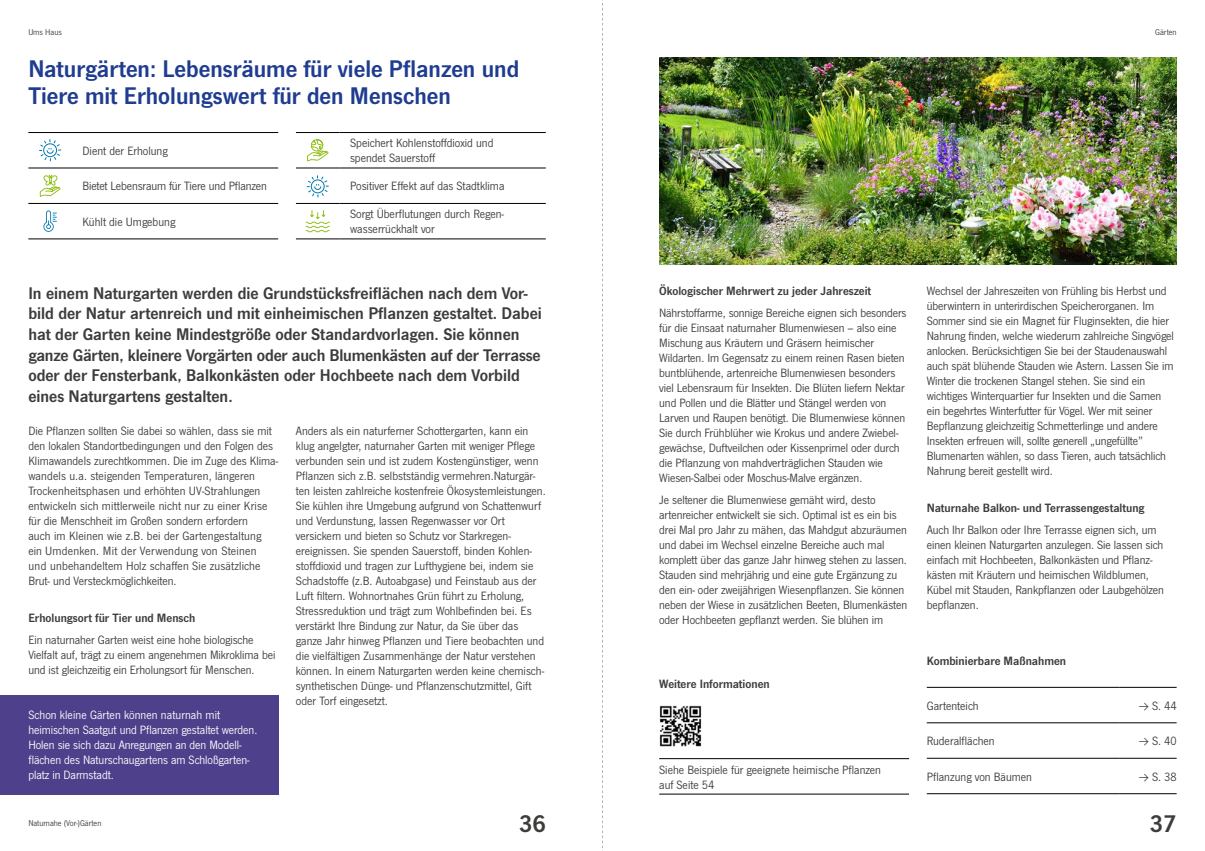
<style>
.page{position:relative;width:1205px;height:851px;background:#fff}
.page>*{position:absolute;margin:0;border:0;box-sizing:border-box;transform-origin:0 0}
.t1{font:25px/27.5px "News Got Dem";color:#1f3c90}
.t2{font:25px "News Got Dem";color:#3c3c3b}
.t3{font:17.5px/20.6px "News Got Dem";color:#3c3c3b}
.t4{font:12.5px/15px "News Got";letter-spacing:-.005em;color:#3c3c3b}
.t5{font:12.5px/15px "News Got";letter-spacing:-.005em;color:#fff}
.t6{font:12.5px "News Got Dem";color:#3c3c3b}
.t7{font:8.75px "News Got";color:#3c3c3b}
.s1{font-family:"Suisse Intl";font-weight:300}
</style>
<div class="page">
<hr style="left:28px;top:132px;width:44px;height:1px;background:#000">
<hr style="left:72px;top:132px;width:206px;height:1px;background:#000">
<hr style="left:28px;top:168px;width:44px;height:1px;background:#000">
<hr style="left:72px;top:168px;width:206px;height:1px;background:#000">
<hr style="left:28px;top:203px;width:44px;height:1px;background:#000">
<hr style="left:72px;top:203px;width:206px;height:1px;background:#000">
<hr style="left:28px;top:239px;width:44px;height:1px;background:#000">
<hr style="left:72px;top:239px;width:206px;height:1px;background:#000">
<svg style="left:39px;top:139px;width:23px;height:23px"></svg>
<svg style="left:39px;top:174px;width:21px;height:23px"></svg>
<svg style="left:43px;top:210px;width:14px;height:22px"></svg>
<hr style="left:296px;top:132px;width:43px;height:1px;background:#000">
<hr style="left:339px;top:132px;width:207px;height:1px;background:#000">
<hr style="left:296px;top:168px;width:43px;height:1px;background:#000">
<hr style="left:339px;top:168px;width:207px;height:1px;background:#000">
<hr style="left:296px;top:203px;width:43px;height:1px;background:#000">
<hr style="left:339px;top:203px;width:207px;height:1px;background:#000">
<hr style="left:296px;top:239px;width:43px;height:1px;background:#000">
<hr style="left:339px;top:239px;width:207px;height:1px;background:#000">
<svg style="left:307px;top:139px;width:21px;height:23px"></svg>
<svg style="left:306px;top:175px;width:23px;height:23px"></svg>
<svg style="left:305px;top:210px;width:25px;height:23px"></svg>
<div style="left:0;top:694px;width:278px;height:100px;background:#4f408b"></div>
<img style="left:659px;top:58px;width:517px;height:206px">
<hr style="left:927px;top:687px;width:192px;height:1px;background:#000">
<hr style="left:1119px;top:687px;width:57px;height:1px;background:#000">
<hr style="left:927px;top:722px;width:192px;height:1px;background:#000">
<hr style="left:1119px;top:722px;width:57px;height:1px;background:#000">
<hr style="left:927px;top:758px;width:192px;height:1px;background:#000">
<hr style="left:1119px;top:758px;width:57px;height:1px;background:#000">
<hr style="left:927px;top:793px;width:192px;height:1px;background:#000">
<hr style="left:1119px;top:793px;width:57px;height:1px;background:#000">
<hr style="left:659px;top:758px;width:250px;height:1px;background:#000">
<hr style="left:659px;top:793px;width:250px;height:1px;background:#000">
<img style="left:659px;top:705px;width:43px;height:42px">
<svg style="left:602px;top:0;width:1px;height:849px"></svg>
<p class="t7" style="left:28px;top:27px;width:35px">Ums Haus</p>
<p class="t7" style="left:1155px;top:27px;width:23px">Gärten</p>
<h1 class="t1" style="left:28px;top:55px;width:492px">Naturgärten: Lebensräume für viele Pflanzen und<br>Tiere mit Erholungswert für den Menschen</h1>
<p class="t4" style="left:83px;top:143px;width:87px">Dient der Erholung</p>
<p class="t4" style="left:83px;top:179px;width:186px">Bietet Lebensraum für Tiere und Pflanzen</p>
<p class="t4" style="left:83px;top:214px;width:94px">Kühlt die Umgebung</p>
<p class="t4" style="left:350px;top:136px;width:145px">Speichert Kohlenstoffdioxid und spendet Sauerstoff</p>
<p class="t4" style="left:350px;top:179px;width:156px">Positiver Effekt auf das Stadtklima</p>
<p class="t4" style="left:350px;top:207px;width:155px">Sorgt Überflutungen durch Regen&shy;wasserrückhalt vor</p>
<p class="t3" style="left:28px;top:282px;width:515px">In einem Naturgarten werden die Grundstücksfreiflächen nach dem Vor&shy;bild der Natur artenreich und mit einheimischen Pflanzen gestaltet. Dabei hat der Garten keine Mindestgröße oder Standardvorlagen. Sie können ganze Gärten, kleinere Vorgärten oder auch Blumenkästen auf der Terrasse oder der Fensterbank, Balkonkästen oder Hochbeete nach dem Vorbild eines Naturgartens gestalten.</p>
<p class="t4" style="left:28px;top:423px;width:251px">Die Pflanzen sollten Sie dabei so wählen, dass sie mit den lokalen Standortbedingungen und den Folgen des Klimawandels zurechtkommen. Die im Zuge des Klima&shy;wandels u.a. steigenden Temperaturen, längeren Trockenheitsphasen und erhöhten UV-Strahlungen entwickeln sich mittlerweile nicht nur zu einer Krise für die Menschheit im Großen sondern erfordern<br>auch im Kleinen wie z.B. bei der Gartengestaltung<br>ein Umdenken. Mit der Verwendung von Steinen<br>und unbehandeltem Holz schaffen Sie zusätzliche Brut- und Versteckmöglichkeiten.</p>
<p class="t6" style="left:28px;top:610px;width:169px">Erholungsort für Tier und Mensch</p>
<p class="t4" style="left:28px;top:632px;width:249px">Ein naturnaher Garten weist eine hohe biologische<br>Vielfalt auf, trägt zu einem angenehmen Mikroklima bei und ist gleichzeitig ein Erholungsort für Menschen.</p>
<p class="t4" style="left:296px;top:423px;width:251px">Anders als ein naturferner Schottergarten, kann ein klug angelgter, naturnaher Garten mit weniger Pflege verbunden sein und ist zudem Kostengünstiger, wenn Pflanzen sich z.B. selbstständig vermehren.Naturgär&shy;ten leisten zahlreiche kostenfreie Ökosystemleistungen.<br>Sie kühlen ihre Umgebung aufgrund von Schattenwurf und Verdunstung, lassen Regenwasser vor Ort versickern und bieten so Schutz vor Starkregen&shy;ereignissen. Sie spenden Sauerstoff, binden Kohlen&shy;stoffdioxid und tragen zur Lufthygiene bei, indem sie Schadstoffe (z.B. Autoabgase) und Feinstaub aus der Luft filtern. Wohnortnahes Grün führt zu Erholung, Stressreduktion und trägt zum Wohlbefinden bei. Es verstärkt Ihre Bindung zur Natur, da Sie über das ganze Jahr hinweg Pflanzen und Tiere beobachten und die vielfältigen Zusammenhänge der Natur verstehen können. In einem Naturgarten werden keine chemisch&shy;synthetischen Dünge- und Pflanzenschutzmittel, Gift oder Torf eingesetzt.</p>
<p class="t5" style="left:28px;top:707px;width:231px">Schon kleine Gärten können naturnah mit heimischen Saatgut und Pflanzen gestaltet werden.<br>Holen sie sich dazu Anregungen an den Modell&shy;flächen des Naturschaugartens am Schloßgarten&shy;platz in Darmstadt.</p>
<p class="t6" style="left:659px;top:283px;width:213px">Ökologischer Mehrwert zu jeder Jahreszeit</p>
<p class="t4" style="left:659px;top:305px;width:249px">Nährstoffarme, sonnige Bereiche eignen sich besonders für die Einsaat naturnaher Blumenwiesen – also eine Mischung aus Kräutern und Gräsern heimischer Wildarten. Im Gegensatz zu einem reinen Rasen bieten buntblühende, artenreiche Blumenwiesen besonders viel Lebensraum für Insekten. Die Blüten liefern Nektar und Pollen und die Blätter und Stängel werden von Larven und Raupen benötigt. Die Blumenwiese können Sie durch Frühblüher wie Krokus und andere Zwiebel&shy;gewächse, Duftveilchen oder Kissenprimel oder durch die Pflanzung von mahdverträglichen Stauden wie Wiesen-Salbei oder Moschus-Malve ergänzen.</p>
<p class="t4" style="left:659px;top:492px;width:250px">Je seltener die Blumenwiese gemäht wird, desto artenreicher entwickelt sie sich. Optimal ist es ein bis drei Mal pro Jahr zu mähen, das Mahdgut abzuräumen und dabei im Wechsel einzelne Bereiche auch mal komplett über das ganze Jahr hinweg stehen zu lassen.<br>Stauden sind mehrjährig und eine gute Ergänzung zu den ein- oder zweijährigen Wiesenpflanzen. Sie können neben der Wiese in zusätzlichen Beeten, Blumenkästen oder Hochbeeten gepflanzt werden. Sie blühen im</p>
<p class="t6" style="left:659px;top:676px;width:112px">Weitere Informationen</p>
<p class="t4" style="left:659px;top:762px;width:223px">Siehe Beispiele für geeignete heimische Pflanzen auf Seite 54</p>
<p class="t4" style="left:927px;top:283px;width:249px">Wechsel der Jahreszeiten von Frühling bis Herbst und überwintern in unterirdischen Speicherorganen. Im Sommer sind sie ein Magnet für Fluginsekten, die hier Nahrung finden, welche wiederum zahlreiche Singvögel anlocken. Berücksichtigen Sie bei der Staudenauswahl auch spät blühende Stauden wie Astern. Lassen Sie im Winter die trockenen Stangel stehen. Sie sind ein wichtiges Winterquartier fur Insekten und die Samen ein begehrtes Winterfutter für Vögel. Wer mit seiner Bepflanzung gleichzeitig Schmetterlinge und andere Insekten erfreuen will, sollte generell „ungefüllte” Blumenarten wählen, so dass Tieren, auch tatsächlich Nahrung bereit gestellt wird.</p>
<p class="t6" style="left:927px;top:500px;width:219px">Naturnahe Balkon- und Terrassengestaltung</p>
<p class="t4" style="left:927px;top:522px;width:239px">Auch Ihr Balkon oder Ihre Terrasse eignen sich, um einen kleinen Naturgarten anzulegen. Sie lassen sich einfach mit Hochbeeten, Balkonkästen und Pflanz&shy;kästen mit Kräutern und heimischen Wildblumen, Kübel mit Stauden, Rankpflanzen oder Laubgehölzen bepflanzen.</p>
<p class="t6" style="left:927px;top:653px;width:141px">Kombinierbare Maßnahmen</p>
<p class="t4" style="left:927px;top:698px;width:54px">Gartenteich</p>
<p class="t4" style="left:1139px;top:698px;width:39px"><span class="s1">→</span> S. 44</p>
<p class="t4" style="left:927px;top:733px;width:69px">Ruderalflächen</p>
<p class="t4" style="left:1139px;top:733px;width:39px"><span class="s1">→</span> S. 40</p>
<p class="t4" style="left:927px;top:769px;width:107px">Pflanzung von Bäumen</p>
<p class="t4" style="left:1139px;top:769px;width:39px"><span class="s1">→</span> S. 38</p>
<p class="t7" style="left:28px;top:818px;width:75px">Naturnahe (Vor-)Gärten</p>
<h1 class="t2" style="left:519px;top:809px;width:28px">36</h1>
<h1 class="t2" style="left:1150px;top:809px;width:28px">37</h1>
</div>
